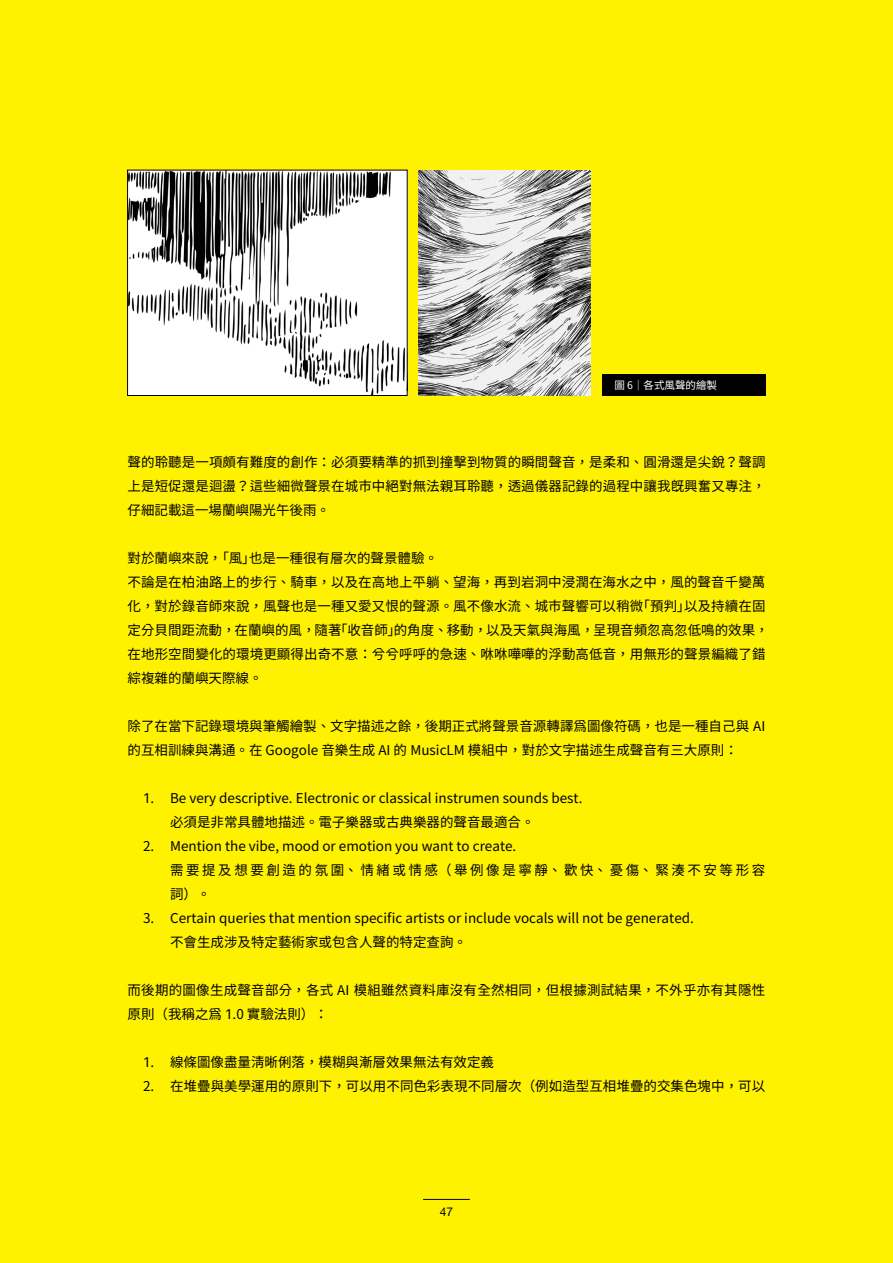
<style>
.page{position:relative;width:893px;height:1263px;background:#fff200}
.page>*{position:absolute;margin:0;border:0;box-sizing:border-box;transform-origin:0 0}
.t1{font:13.5px/24px "Gen Yo Gothic TW R";color:#000}
.t2{font:13.5px/24px "Gen Yo Gothic TW R";letter-spacing:.02em;color:#000}
.t3{font:12px "Helvetica Neue";color:#000}
.t4{font:200 10.5px "Source Han Sans TCVF";color:#fff}
</style>
<div class="page">
<hr style="left:423px;top:1199px;width:47px;height:1px;background:#000">
<img style="left:129px;top:172px;width:276px;height:222px">
<div style="left:127px;top:170px;width:280px;height:226px;border:1px solid #000"></div>
<img style="left:419px;top:170px;width:172px;height:225px">
<div style="left:602px;top:374px;width:163px;height:21px;background:#000"></div>
<p class="t4" style="left:614px;top:379px;width:104px">圖 6｜各式風聲的繪製</p>
<p class="t1" style="left:128px;top:450px;width:639px;text-align:justify">聲的聆聽是一項頗有難度的創作：必須要精準的抓到撞擊到物質的瞬間聲音，是柔和、圓滑還是尖銳？聲調上是短促還是迴盪？這些細微聲景在城市中絕對無法親耳聆聽，透過儀器記錄的過程中讓我既興奮又專注，仔細記載這一場蘭嶼陽光午後雨。</p>
<p class="t1" style="left:128px;top:546px;width:643px">對於蘭嶼來說，「風」也是一種很有層次的聲景體驗。<br>不論是在柏油路上的步行、騎車，以及在高地上平躺、望海，再到岩洞中浸潤在海水之中，風的聲音千變萬化，對於錄音師來說，風聲也是一種又愛又恨的聲源。風不像水流、城市聲響可以稍微「預判」以及持續在固定分貝間距流動，在蘭嶼的風，隨著「收音師」的角度、移動，以及天氣與海風，呈現音頻忽高忽低鳴的效果，在地形空間變化的環境更顯得出奇不意：兮兮呼呼的急速、咻咻嘩嘩的浮動高低音，用無形的聲景編織了錯綜複雜的蘭嶼天際線。</p>
<p class="t1" style="left:128px;top:714px;width:639px">除了在當下記錄環境與筆觸繪製、文字描述之餘，後期正式將聲景音源轉譯為圖像符碼，也是一種自己與 AI的互相訓練與溝通。在 Googole 音樂生成 AI 的 MusicLM 模組中，對於文字描述生成聲音有三大原則：</p>
<p class="t1" style="left:170px;top:786px;width:414px;text-indent:-27px">1. Be very descriptive. Electronic or classical instrumen sounds best.必須是非常具體地描述。電子樂器或古典樂器的聲音最適合。</p>
<p class="t1" style="left:170px;top:834px;width:597px;text-indent:-27px">2. Mention the vibe, mood or emotion you want to create.<br>需要提及想要創造的氛圍、情緒或情感（舉例像是寧靜、歡快、憂傷、緊湊不安等形容詞）。</p>
<p class="t1" style="left:170px;top:906px;width:525px;text-indent:-27px">3. Certain queries that mention specific artists or include vocals will not be generated.不會生成涉及特定藝術家或包含人聲的特定查詢。</p>
<p class="t2" style="left:128px;top:978px;width:639px">而後期的圖像生成聲音部分，各式 AI 模組雖然資料庫沒有全然相同，但根據測試結果，不外乎亦有其隱性原則（我稱之為 1.0 實驗法則）：</p>
<p class="t1" style="left:143px;top:1050px;width:352px">1. 線條圖像盡量清晰俐落，模糊與漸層效果無法有效定義</p>
<p class="t1" style="left:143px;top:1074px;width:624px">2. 在堆疊與美學運用的原則下，可以用不同色彩表現不同層次（例如造型互相堆疊的交集色塊中，可以</p>
<p class="t3" style="left:440px;top:1203px;width:15px">47</p>
</div>
